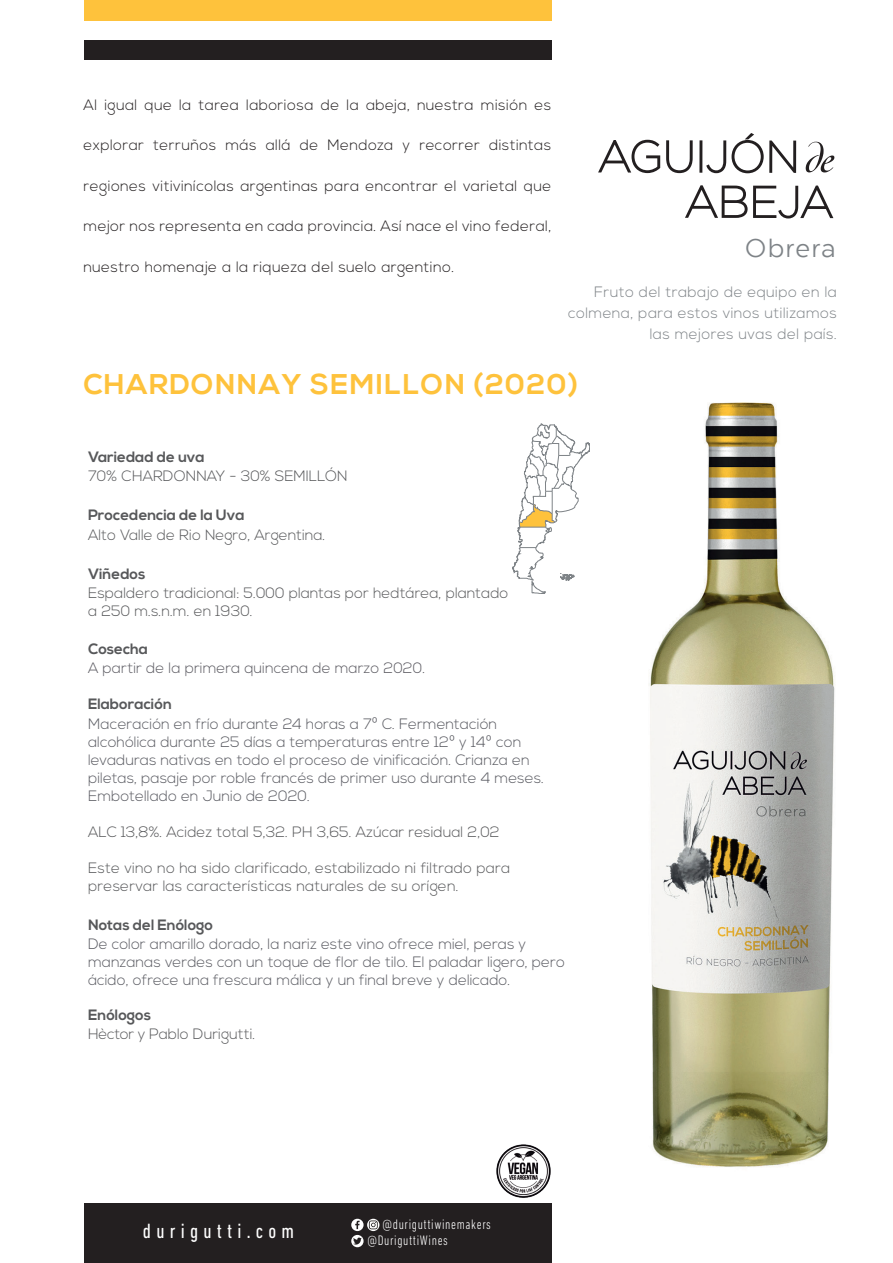
<style>
.page{position:relative;width:893px;height:1263px;background:#fff}
.page>*{position:absolute;margin:0;border:0;box-sizing:border-box;transform-origin:0 0}
.t1{font:700 28.5px "Nexa";letter-spacing:.05em;color:#fec23c}
.t2{font:25.5px "Chronica Pro";letter-spacing:.05em;color:#7e8387}
.t3{font:condensed 21px "DIN Next LT Pro";letter-spacing:.25em;color:#fff}
.t4{font:300 15px/18px "Nexa";color:#595a61}
.t5{font:300 15px/18px "Nexa";color:#57585a}
.t6{font:300 15px "Nexa";letter-spacing:.025em;color:#231f20}
.t7{font:300 15px/21px "Nexa";letter-spacing:.025em;color:#7e8387;text-align:right}
.t8{font:700 15px "Nexa";color:#57585a}
.t9{font:300 15px "Nexa";color:#5a5960}
.t10{font:300 condensed 13.95px/16.2px "DIN Next LT Pro";letter-spacing:.045em;color:#fff}
</style>
<div class="page">
<img style="left:648px;top:402px;width:187px;height:765px">
<div style="left:84px;top:39px;width:467px;height:21px;background:#231f20"></div>
<div style="left:84px;top:20px;width:467px;height:20px;background:#fff"></div>
<div style="left:84px;top:0;width:467px;height:20px;background:#fec23c"></div>
<div style="left:84px;top:1203px;width:467px;height:60px;background:#231f20"></div>
<svg style="left:351px;top:1219px;width:28px;height:28px"></svg>
<svg style="left:513px;top:424px;width:77px;height:170px"></svg>
<img style="left:496px;top:1144px;width:55px;height:54px">
<svg style="left:685px;top:185px;width:148px;height:33px"></svg>
<svg style="left:598px;top:140px;width:62px;height:33px"></svg>
<svg style="left:666px;top:140px;width:27px;height:33px"></svg>
<hr style="left:699px;top:140px;width:3px;height:33px;background:#231f20">
<svg style="left:806px;top:142px;width:28px;height:30px"></svg>
<svg style="left:706px;top:133px;width:90px;height:40px"></svg>
<p class="t6" style="left:84px;top:96px;width:469px">Al igual que la tarea laboriosa de la abeja, nuestra misión es</p>
<p class="t6" style="left:84px;top:136px;width:469px">explorar terruños más allá de Mendoza y recorrer distintas</p>
<p class="t6" style="left:84px;top:177px;width:469px">regiones vitivinícolas argentinas para encontrar el varietal que</p>
<p class="t6" style="left:84px;top:217px;width:469px">mejor nos representa en cada provincia. Así nace el vino federal,</p>
<p class="t6" style="left:84px;top:258px;width:372px">nuestro homenaje a la riqueza del suelo argentino.</p>
<h2 class="t2" style="left:745px;top:233px;width:92px">Obrera</h2>
<p class="t7" style="left:568px;top:282px;width:271px">Fruto del trabajo de equipo en la colmena, para estos vinos utilizamos las mejores uvas del país.</p>
<h1 class="t1" style="left:84px;top:368px;width:496px">CHARDONNAY SEMILLON (2020)</h1>
<p class="t8" style="left:88px;top:448px;width:118px">Variedad de uva</p>
<p class="t5" style="left:88px;top:467px;width:261px">70% CHARDONNAY - 30% SEMILLÓN</p>
<p class="t8" style="left:88px;top:506px;width:158px">Procedencia de la Uva</p>
<p class="t5" style="left:88px;top:526px;width:239px">Alto Valle de Rio Negro, Argentina.</p>
<p class="t8" style="left:88px;top:565px;width:59px">Viñedos</p>
<p class="t5" style="left:88px;top:584px;width:422px">Espaldero tradicional: 5.000 plantas por hedtárea, plantado a 250 m.s.n.m. en 1930.</p>
<p class="t8" style="left:88px;top:640px;width:61px">Cosecha</p>
<p class="t9" style="left:88px;top:659px;width:339px">A partir de la primera quincena de marzo 2020.</p>
<p class="t8" style="left:88px;top:695px;width:85px">Elaboración</p>
<p class="t4" style="left:88px;top:715px;width:457px">Maceración en frío durante 24 horas a 7º C. Fermentación alcohólica durante 25 días a temperaturas entre 12º y 14º con levaduras nativas en todo el proceso de vinificación. Crianza en piletas, pasaje por roble francés de primer uso durante 4 meses.<br>Embotellado en Junio de 2020.</p>
<p class="t5" style="left:88px;top:823px;width:413px">ALC 13,8%. Acidez total 5,32. PH 3,65. Azúcar residual 2,02</p>
<p class="t5" style="left:88px;top:859px;width:424px">Este vino no ha sido clarificado, estabilizado ni filtrado para preservar las características naturales de su orígen.</p>
<p class="t8" style="left:88px;top:916px;width:127px">Notas del Enólogo</p>
<p class="t4" style="left:88px;top:935px;width:478px">De color amarillo dorado, la nariz este vino ofrece miel, peras y manzanas verdes con un toque de flor de tilo. El paladar ligero, pero ácido, ofrece una frescura málica y un final breve y delicado.</p>
<p class="t8" style="left:88px;top:1006px;width:65px">Enólogos</p>
<p class="t5" style="left:88px;top:1025px;width:169px">Hèctor y Pablo Durigutti.</p>
<h3 class="t3" style="left:143px;top:1219px;width:153px">durigutti.com</h3>
<p class="t10" style="left:367px;top:1216px;width:125px;text-indent:15px">@duriguttiwinemakers @DuriguttiWines</p>
</div>
